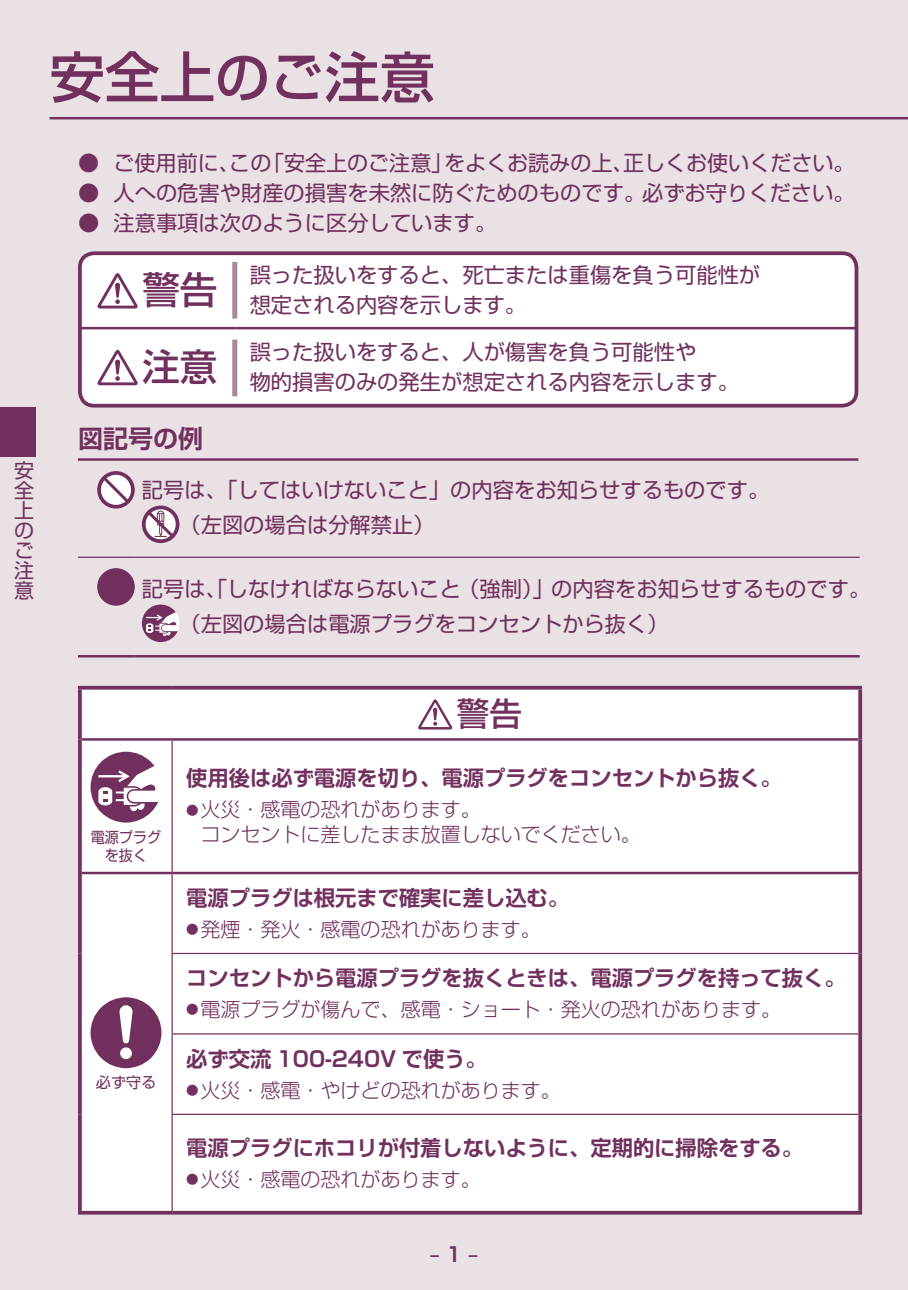
<style>
.page{position:relative;width:908px;height:1290px;background:#fff}
.page>*{position:absolute;margin:0;border:0;box-sizing:border-box;transform-origin:0 0}
.t1{font:500 55px "Shin Go Pro";color:#71305e}
.t2{font:500 37.5px "Shin Go Pro";color:#71305e}
.t3{font:500 32.5px "Shin Go Pro";color:#71305e}
.t4{font:700 25px "Shin Go Pro De";color:#71305e}
.t5{font:21.25px/30px "Shin Go Pro";color:#71305e}
.t6{font:700 21.25px "Shin Go Pro De";color:#71305e}
.t7{font:300 20px/25px "Shin Go Pro";color:#71305e}
.t8{font:20px/20px "Shin Go Pro";color:#71305e;text-align:justify}
.t9{font:700 20px "Shin Go Pro De";color:#71305e}
.t10{font:15px/17.5px "Shin Go Pro";color:#71305e;text-align:center;scale:.94 1}
.t11{font:15px "Shin Go Pro";color:#71305e}
.s1{font-size:12.5px}
</style>
<div class="page">
<div style="left:0;top:0;width:907px;height:1290px;background:#eae1e4"></div>
<div style="left:0;top:407px;width:35px;height:50px;background:#71305e"></div>
<div style="left:80px;top:253px;width:776px;height:153px;background:#fff;border-radius:14px"></div>
<div style="left:78px;top:251px;width:779px;height:156px;border:4px solid #71305e;border-radius:14px"></div>
<div style="left:232px;top:262px;width:5px;height:57px;background:#ac8699"></div>
<div style="left:232px;top:340px;width:5px;height:56px;background:#ac8699"></div>
<hr style="left:50px;top:117px;width:857px;height:2px;background:#71305e">
<hr style="left:78px;top:458px;width:779px;height:3px;background:#71305e">
<hr style="left:79px;top:327px;width:156px;height:2px;background:#71305e">
<hr style="left:235px;top:327px;width:621px;height:2px;background:#71305e">
<svg style="left:97px;top:273px;width:41px;height:35px"></svg>
<svg style="left:97px;top:350px;width:41px;height:35px"></svg>
<hr style="left:78px;top:557px;width:57px;height:1px;background:#71305e">
<hr style="left:78px;top:655px;width:57px;height:2px;background:#71305e">
<hr style="left:135px;top:557px;width:724px;height:1px;background:#71305e">
<hr style="left:135px;top:655px;width:724px;height:2px;background:#71305e">
<svg style="left:97px;top:471px;width:38px;height:38px"></svg>
<svg style="left:142px;top:505px;width:37px;height:38px"></svg>
<div style="left:97px;top:568px;width:38px;height:38px;background:#71305e;border-radius:50%"></div>
<div style="left:142px;top:604px;width:37px;height:38px;background:#fff;border-radius:50%"></div>
<svg style="left:142px;top:604px;width:36px;height:38px"></svg>
<div style="left:80px;top:689px;width:779px;height:521px;background:#fff"></div>
<svg style="left:78px;top:690px;width:4px;height:49px"></svg>
<hr style="left:78px;top:686px;width:94px;height:3px;background:#71305e">
<hr style="left:172px;top:686px;width:689px;height:3px;background:#71305e">
<hr style="left:82px;top:738px;width:90px;height:3px;background:#71305e">
<hr style="left:172px;top:738px;width:685px;height:3px;background:#71305e">
<svg style="left:857px;top:690px;width:4px;height:49px"></svg>
<svg style="left:78px;top:739px;width:4px;height:134px"></svg>
<hr style="left:171px;top:741px;width:2px;height:131px;background:#71305e">
<svg style="left:857px;top:739px;width:4px;height:134px"></svg>
<svg style="left:78px;top:873px;width:4px;height:80px"></svg>
<svg style="left:78px;top:953px;width:4px;height:81px"></svg>
<svg style="left:78px;top:1034px;width:4px;height:80px"></svg>
<svg style="left:78px;top:1114px;width:4px;height:97px"></svg>
<hr style="left:82px;top:872px;width:90px;height:2px;background:#71305e">
<hr style="left:171px;top:874px;width:2px;height:79px;background:#71305e">
<hr style="left:171px;top:954px;width:2px;height:79px;background:#71305e">
<hr style="left:172px;top:872px;width:685px;height:2px;background:#71305e">
<svg style="left:857px;top:873px;width:4px;height:80px"></svg>
<svg style="left:857px;top:953px;width:4px;height:81px"></svg>
<hr style="left:171px;top:1034px;width:2px;height:80px;background:#71305e">
<hr style="left:171px;top:1033px;width:686px;height:1px;background:#71305e">
<svg style="left:857px;top:1034px;width:4px;height:80px"></svg>
<hr style="left:171px;top:1115px;width:2px;height:96px;background:#71305e">
<hr style="left:171px;top:1114px;width:686px;height:1px;background:#71305e">
<svg style="left:857px;top:1114px;width:4px;height:97px"></svg>
<hr style="left:78px;top:1211px;width:94px;height:3px;background:#71305e">
<hr style="left:172px;top:1211px;width:689px;height:3px;background:#71305e">
<hr style="left:171px;top:953px;width:686px;height:1px;background:#71305e">
<svg style="left:418px;top:699px;width:34px;height:30px"></svg>
<svg style="left:90px;top:752px;width:68px;height:70px;background:#b08ca6"></svg>
<svg style="left:90px;top:997px;width:71px;height:71px;background:#9d7090"></svg>
<h1 class="t1" style="left:50px;top:32px;width:386px">安全上のご注意</h1>
<p class="t8" style="left:14px;top:458px;width:21px">安全上のご注意</p>
<p class="t5" style="left:78px;top:145px;width:777px">● ご使用前に、この「安全上のご注意」をよくお読みの上、正しくお使いください。</p>
<p class="t5" style="left:78px;top:175px;width:777px">● 人への危害や財産の損害を未然に防ぐためのものです。必ずお守りください。</p>
<p class="t5" style="left:78px;top:205px;width:419px">● 注意事項は次のように区分しています。</p>
<h2 class="t2" style="left:142px;top:259px;width:76px">警告</h2>
<p class="t5" style="left:249px;top:257px;width:512px">誤った扱いをすると、死亡または重傷を負う可能性が想定される内容を示します。</p>
<h2 class="t2" style="left:142px;top:336px;width:76px">注意</h2>
<p class="t5" style="left:249px;top:334px;width:490px">誤った扱いをすると、人が傷害を負う可能性や<br>物的損害のみの発生が想定される内容を示します。</p>
<p class="t4" style="left:78px;top:418px;width:126px">図記号の例</p>
<p class="t5" style="left:179px;top:470px;width:591px;line-height:34.5px;text-indent:-38px">記号は、「してはいけないこと」の内容をお知らせするものです。（左図の場合は分解禁止）</p>
<p class="t5" style="left:179px;top:569px;width:692px;line-height:34.5px;text-indent:-38px">記号は、「しなければならないこと（強制）」の内容をお知らせするものです。（左図の場合は電源プラグをコンセントから抜く）</p>
<p class="t10" style="left:91px;top:827px;width:76px">電源プラグを抜く</p>
<p class="t11" style="left:96px;top:1070px;width:61px">必ず守る</p>
<h3 class="t3" style="left:456px;top:687px;width:66px">警告</h3>
<p class="t6" style="left:186px;top:761px;width:597px">使用後は必ず電源を切り、電源プラグをコンセントから抜く。</p>
<p class="t7" style="left:200px;top:795px;width:442px;text-indent:-14px"><span class="s1">●</span>火災・感電の恐れがあります。<br>コンセントに差したまま放置しないでください。</p>
<p class="t6" style="left:186px;top:880px;width:384px">電源プラグは根元まで確実に差し込む。</p>
<p class="t7" style="left:186px;top:914px;width:356px"><span class="s1">●</span>発煙・発火・感電の恐れがあります。</p>
<p class="t6" style="left:186px;top:961px;width:660px">コンセントから電源プラグを抜くときは、電源プラグを持って抜く。</p>
<p class="t7" style="left:186px;top:995px;width:596px"><span class="s1">●</span>電源プラグが傷んで、感電・ショート・発火の恐れがあります。</p>
<p class="t6" style="left:186px;top:1041px;width:302px">必ず交流 100-240V で使う。</p>
<p class="t7" style="left:186px;top:1075px;width:376px"><span class="s1">●</span>火災・感電・やけどの恐れがあります。</p>
<p class="t6" style="left:186px;top:1130px;width:618px">電源プラグにホコリが付着しないように、定期的に掃除をする。</p>
<p class="t7" style="left:186px;top:1164px;width:296px"><span class="s1">●</span>火災・感電の恐れがあります。</p>
<p class="t9" style="left:429px;top:1238px;width:50px">‒ 1 ‒</p>
</div>
